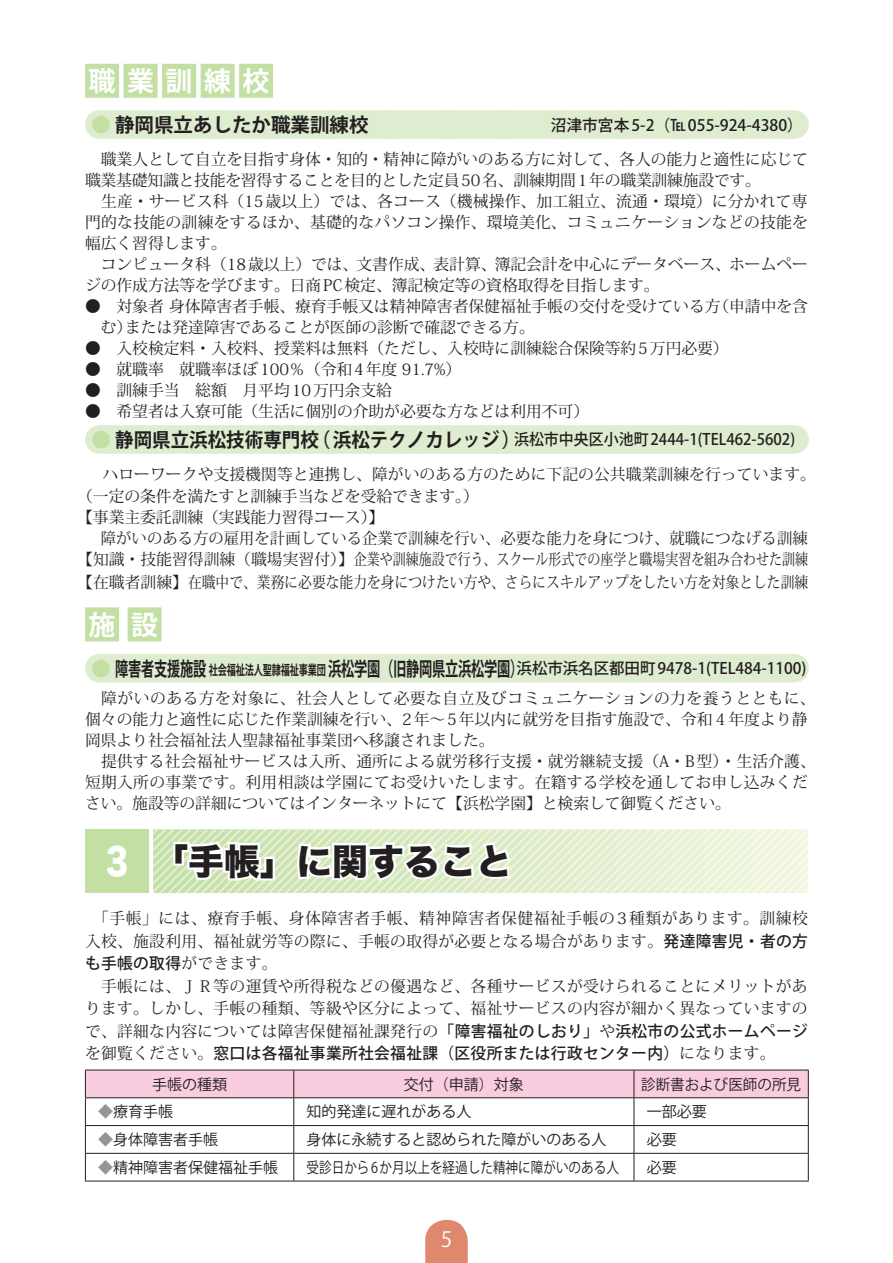
<style>
.page{position:relative;width:893px;height:1263px;background:#fff}
.page>*{position:absolute;margin:0;border:0;box-sizing:border-box;transform-origin:0 0}
.t1{font:36px "Hira Kaku Std W8";color:#231f20}
.t2{font:700 27px "Koz Go Std";letter-spacing:.425em;color:#fff}
.t3{font:21px "Koz Go Std";color:#fff}
.t4{font:700 19.5px "Koz Go Std";color:#231f20}
.t5{font:15.75px/21px "Koz Min Std";letter-spacing:.005em;color:#231f20}
.t6{font:500 15.75px "Koz Go Std";color:#231f20}
.t7{font:15.75px/22.5px "Koz Min Std";letter-spacing:.035em;color:#231f20}
.t8{font:500 15.75px "Koz Go Std";color:#231f20;scale:.95 1}
.t9{font:500 15.75px "Koz Go Std";letter-spacing:.02em;color:#231f20}
.t10{font:15px "Koz Go Std";color:#231f20}
.t11{font:15px "Koz Go Std";color:#231f20;scale:.84 1}
.s1{color:#c3dfa4}
.s2{font-weight:700;font-size:19.5px;color:#c3dfa4}
.s3{font-weight:700;font-size:19.5px}
.s4{font-weight:700;font-size:13.5px}
.s5{color:#fff}
.s6{font-family:"Koz Go Std";font-weight:500}
.s7{font-family:"Koz Min Std";font-weight:400}
.s8{color:#939598}
</style>
<div class="page">
<div style="left:99px;top:110px;width:695px;height:29px;background:#deedd0"></div>
<svg style="left:161px;top:110px;width:604px;height:1px"></svg>
<svg style="left:794px;top:110px;width:1px;height:29px"></svg>
<div style="left:99px;top:425px;width:695px;height:29px;background:#deedd0"></div>
<svg style="left:162px;top:425px;width:603px;height:29px"></svg>
<svg style="left:794px;top:425px;width:1px;height:29px"></svg>
<div style="left:99px;top:654px;width:695px;height:28px;background:#deedd0"></div>
<svg style="left:794px;top:654px;width:1px;height:28px"></svg>
<svg style="left:85px;top:64px;width:188px;height:34px"></svg>
<svg style="left:85px;top:607px;width:77px;height:34px"></svg>
<svg style="left:85px;top:1070px;width:724px;height:111px"></svg>
<hr style="left:85px;top:1181px;width:209px;height:1px;background:#231f20">
<hr style="left:294px;top:1181px;width:340px;height:1px;background:#231f20">
<hr style="left:634px;top:1181px;width:175px;height:1px;background:#231f20">
<div style="left:85px;top:829px;width:64px;height:64px;background:#c3dfa4"></div>
<svg style="left:153px;top:829px;width:655px;height:64px"></svg>
<svg style="left:425px;top:1220px;width:43px;height:43px"></svg>
<h2 class="t2" style="left:89px;top:64px;width:183px">職業訓練校</h2>
<p class="t4" style="left:91px;top:112px;width:279px"><span class="s1">●</span> 静岡県立あしたか職業訓練校</p>
<p class="t6" style="left:551px;top:115px;width:254px">沼津市宮本 5-2（℡ 055-924-4380）</p>
<p class="t5" style="left:85px;top:149px;width:724px">　職業人として自立を目指す身体・知的・精神に障がいのある方に対して、各人の能力と適性に応じて職業基礎知識と技能を習得することを目的とした定員50名、訓練期間1年の職業訓練施設です。<br>　生産・サービス科（15歳以上）では、各コース（機械操作、加工組立、流通・環境）に分かれて専門的な技能の訓練をするほか、基礎的なパソコン操作、環境美化、コミュニケーションなどの技能を幅広く習得します。<br>　コンピュータ科（18歳以上）では、文書作成、表計算、簿記会計を中心にデータベース、ホームページの作成方法等を学びます。日商PC検定、簿記検定等の資格取得を目指します。<br>●　対象者 身体障害者手帳、療育手帳又は精神障害者保健福祉手帳の交付を受けている方（申請中を含　む）または発達障害であることが医師の診断で確認できる方。<br>●　入校検定料・入校料、授業料は無料（ただし、入校時に訓練総合保険等約5万円必要）<br>●　就職率　就職率ほぼ100％（令和4年度 91.7%）<br>●　訓練手当　総額　月平均10万円余支給　　　　<br>●　希望者は入寮可能（生活に個別の介助が必要な方などは利用不可）</p>
<p class="t8" style="left:91px;top:430px;width:742px"><span class="s2">●</span> <span class="s3">静岡県立浜松技術専門校 ( 浜松テクノカレッジ )</span> 浜松市中央区小池町 2444-1(TEL462-5602)</p>
<p class="t5" style="left:77px;top:463px;width:740px;line-height:22.5px;text-indent:25px">ハローワークや支援機関等と連携し、障がいのある方のために下記の公共職業訓練を行っています。（一定の条件を満たすと訓練手当などを受給できます。）</p>
<p class="t5" style="left:77px;top:507px;width:309px">【事業主委託訓練（実践能力習得コース）】</p>
<p class="t5" style="left:101px;top:528px;width:708px">障がいのある方の雇用を計画している企業で訓練を行い、必要な能力を身につけ、就職につなげる訓練</p>
<p class="t5" style="left:77px;top:549px;width:732px">【知識・技能習得訓練（職場実習付）】企業や訓練施設で行う、スクール形式での座学と職場実習を組み合わせた訓練</p>
<p class="t5" style="left:77px;top:572px;width:732px">【在職者訓練】在職中で、業務に必要な能力を身につけたい方や、さらにスキルアップをしたい方を対象とした訓練</p>
<h2 class="t2" style="left:89px;top:607px;width:71px">施設</h2>
<p class="t6" style="left:91px;top:658px;width:717px"><span class="s2">●</span> <span class="s3">障害者支援施設</span> <span class="s4">社会福祉法人聖隷福祉事業団</span> <span class="s3">浜松学園（旧静岡県立浜松学園）</span>浜松市浜名区都田町 9478-1(TEL484-1100)</p>
<p class="t5" style="left:85px;top:688px;width:732px">　障がいのある方を対象に、社会人として必要な自立及びコミュニケーションの力を養うとともに、個々の能力と適性に応じた作業訓練を行い、2年～5年以内に就労を目指す施設で、令和４年度より静岡県より社会福祉法人聖隷福祉事業団へ移譲されました。<br>　提供する社会福祉サービスは入所、通所による就労移行支援・就労継続支援（A・B型）・生活介護、短期入所の事業です。利用相談は学園にてお受けいたします。在籍する学校を通してお申し込みください。施設等の詳細についてはインターネットにて【浜松学園】と検索して御覧ください。</p>
<h1 class="t1" style="left:106px;top:841px;width:408px"><span class="s5">3</span> 「手帳」に関すること</h1>
<p class="t7" style="left:85px;top:907px;width:724px">　「手帳」には、療育手帳、身体障害者手帳、精神障害者保健福祉手帳の3種類があります。訓練校入校、施設利用、福祉就労等の際に、手帳の取得が必要となる場合があります。<span class="s6">発達障害児・者の方</span></p>
<p class="t6" style="left:85px;top:953px;width:194px">も手帳の取得<span class="s7">ができます。</span></p>
<p class="t5" style="left:85px;top:975px;width:724px;line-height:22.5px;text-align:justify">　手帳には、ＪＲ等の運賃や所得税などの優遇など、各種サービスが受けられることにメリットがあります。しかし、手帳の種類、等級や区分によって、福祉サービスの内容が細かく異なっていますので、詳細な内容については障害保健福祉課発行の<span class="s6">「障害福祉のしおり」</span>や<span class="s6">浜松市の公式ホームページ</span></p>
<p class="t9" style="left:85px;top:1043px;width:692px"><span class="s7">を御覧ください。</span>窓口は各福祉事業所社会福祉課（区役所または行政センター内）<span class="s7">になります。</span></p>
<p class="t10" style="left:152px;top:1075px;width:76px">手帳の種類</p>
<p class="t10" style="left:404px;top:1075px;width:121px">交付（申請）対象</p>
<p class="t10" style="left:641px;top:1075px;width:162px">診断書および医師の所見</p>
<p class="t10" style="left:98px;top:1102px;width:76px"><span class="s8">◆</span>療育手帳</p>
<p class="t10" style="left:307px;top:1102px;width:166px">知的発達に遅れがある人</p>
<p class="t10" style="left:647px;top:1102px;width:61px">一部必要</p>
<p class="t10" style="left:98px;top:1130px;width:122px"><span class="s8">◆</span>身体障害者手帳</p>
<p class="t10" style="left:307px;top:1130px;width:301px">身体に永続すると認められた障がいのある人</p>
<p class="t10" style="left:647px;top:1130px;width:31px">必要</p>
<p class="t10" style="left:98px;top:1158px;width:181px"><span class="s8">◆</span>精神障害者保健福祉手帳</p>
<p class="t11" style="left:307px;top:1158px;width:374px">受診日から 6 か月以上を経過した精神に障がいのある人</p>
<p class="t10" style="left:647px;top:1158px;width:31px">必要</p>
<h3 class="t3" style="left:441px;top:1227px;width:13px">5</h3>
</div>
